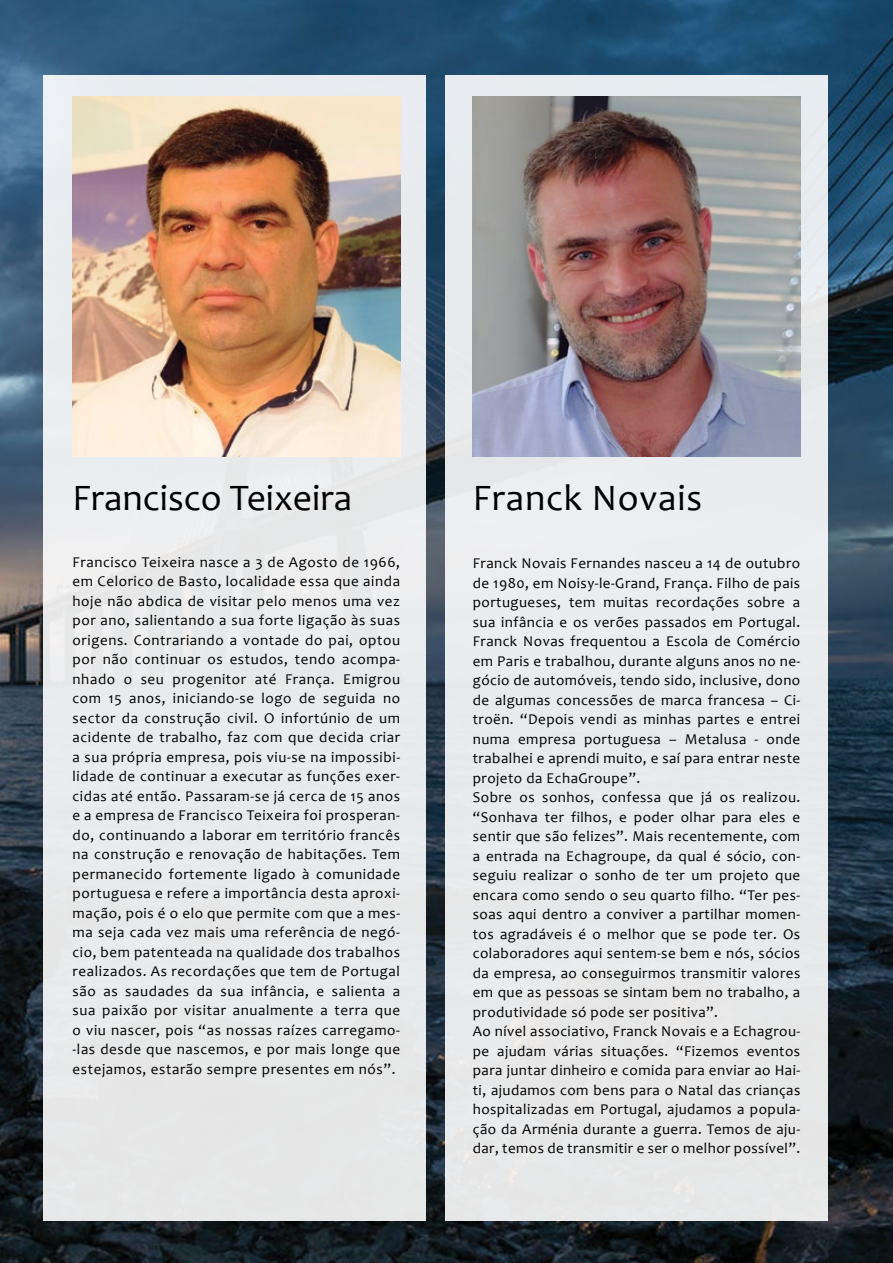
<style>
.page{position:relative;width:893px;height:1263px;background:#fff}
.page>*{position:absolute;margin:0;border:0;box-sizing:border-box;transform-origin:0 0}
.t1{font:37.5px "Candara";color:#000}
.t2{font:37.5px "Candara";letter-spacing:.02em;color:#000}
.t3{font:15px/19.5px "Candara";letter-spacing:.03em;color:#000;text-align:justify}
</style>
<div class="page">
<img style="left:0;top:0;width:893px;height:1263px">
<div style="left:43px;top:75px;width:383px;height:1146px;background:#e8e9eb"></div>
<div style="left:445px;top:75px;width:383px;height:1146px;background:#e8eaeb"></div>
<img style="left:73px;top:97px;width:327px;height:359px">
<img style="left:473px;top:97px;width:327px;height:359px">
<h1 class="t1" style="left:73px;top:474px;width:281px">Francisco Teixeira</h1>
<p class="t3" style="left:73px;top:552px;width:329px">Francisco Teixeira nasce a 3 de Agosto de 1966, em Celorico de Basto, localidade essa que ainda hoje não abdica de visitar pelo menos uma vez por ano, salientando a sua forte ligação às suas origens. Contrariando a vontade do pai, optou por não continuar os estudos, tendo acompa&shy;nhado o seu progenitor até França. Emigrou com 15 anos, iniciando-se logo de seguida no sector da construção civil. O infortúnio de um acidente de trabalho, faz com que decida criar a sua própria empresa, pois viu-se na impossibi&shy;lidade de continuar a executar as funções exer&shy;cidas até então. Passaram-se já cerca de 15 anos e a empresa de Francisco Teixeira foi prosperan&shy;do, continuando a laborar em território francês na construção e renovação de habitações. Tem permanecido fortemente ligado à comunidade portuguesa e refere a importância desta aproxi&shy;mação, pois é o elo que permite com que a mes&shy;ma seja cada vez mais uma referência de negó&shy;cio, bem patenteada na qualidade dos trabalhos realizados. As recordações que tem de Portugal são as saudades da sua infância, e salienta a sua paixão por visitar anualmente a terra que o viu nascer, pois “as nossas raízes carregamo--las desde que nascemos, e por mais longe que estejamos, estarão sempre presentes em nós”.</p>
<h1 class="t2" style="left:473px;top:474px;width:231px">Franck Novais</h1>
<p class="t3" style="left:473px;top:554px;width:329px;text-align:left">Franck Novais Fernandes nasceu a 14 de outubro de 1980, em Noisy-le-Grand, França. Filho de pais portugueses, tem muitas recordações sobre a sua infância e os verões passados em Portugal.<br>Franck Novas frequentou a Escola de Comércio em Paris e trabalhou, durante alguns anos no ne&shy;gócio de automóveis, tendo sido, inclusive, dono de algumas concessões de marca francesa – Ci&shy;troën. “Depois vendi as minhas partes e entrei numa empresa portuguesa – Metalusa - onde trabalhei e aprendi muito, e saí para entrar neste projeto da EchaGroupe”.<br>Sobre os sonhos, confessa que já os realizou. “Sonhava ter filhos, e poder olhar para eles e sentir que são felizes”. Mais recentemente, com a entrada na Echagroupe, da qual é sócio, con&shy;seguiu realizar o sonho de ter um projeto que encara como sendo o seu quarto filho. “Ter pes&shy;soas aqui dentro a conviver a partilhar momen&shy;tos agradáveis é o melhor que se pode ter. Os colaboradores aqui sentem-se bem e nós, sócios da empresa, ao conseguirmos transmitir valores em que as pessoas se sintam bem no trabalho, a produtividade só pode ser positiva”.<br>Ao nível associativo, Franck Novais e a Echagrou&shy;pe ajudam várias situações. “Fizemos eventos para juntar dinheiro e comida para enviar ao Hai&shy;ti, ajudamos com bens para o Natal das crianças hospitalizadas em Portugal, ajudamos a popula&shy;ção da Arménia durante a guerra. Temos de aju&shy;dar, temos de transmitir e ser o melhor possível”.</p>
</div>
